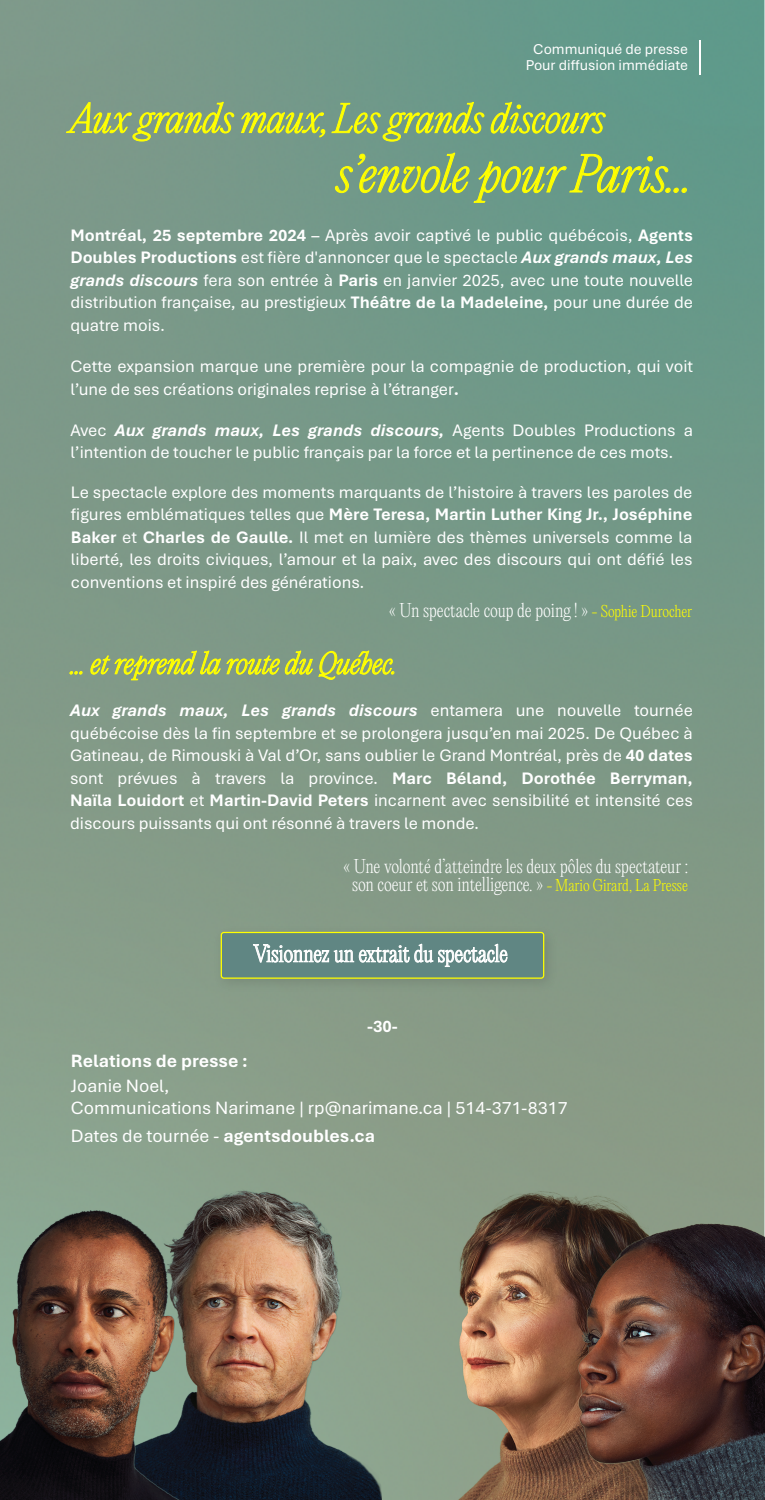
<style>
.page{position:relative;width:765px;height:1500px;background:#fff}
.page>*{position:absolute;margin:0;border:0;box-sizing:border-box;transform-origin:0 0}
.t1{font:italic 200 47px "PP Editorial New";color:#ff0}
.t2{font:italic 200 27.5px "PP Editorial New";color:#ff0}
.t3{font:200 21.5px "PP Editorial New";color:#fff}
.t4{font:18.75px/22.5px "Aptos";color:#fff}
.t5{font:700 18.75px "Aptos";color:#fff}
.t6{font:17.5px/22.5px "Aptos";color:#fff;text-align:justify}
.t7{font:200 17.5px/17.8px "PP Editorial New";letter-spacing:-.005em;color:#fff;text-align:center}
.t8{font:700 17.5px "Aptos";color:#fff}
.t9{font:15px "Aptos";color:#fff}
.s1{font-weight:700}
.s2{font-weight:700;font-style:italic}
.s3{font-size:15px;color:#ff0}
.s4{font-style:italic;font-size:15px;color:#ff0}
.s5{font-weight:400}
</style>
<div class="page">
<img style="left:0;top:0;width:765px;height:1500px">
<svg style="left:66px;top:102px;width:168px;height:39px;background:#9ab068"></svg>
<svg style="left:241px;top:112px;width:84px;height:25px;background:#a9bf54"></svg>
<svg style="left:332px;top:102px;width:152px;height:39px;background:#8fb069"></svg>
<svg style="left:491px;top:102px;width:115px;height:31px;background:#92b660"></svg>
<svg style="left:335px;top:153px;width:352px;height:50px;background:#7ca577"></svg>
<svg style="left:70px;top:671px;width:12px;height:3px"></svg>
<svg style="left:91px;top:651px;width:130px;height:29px;background:#9eb266"></svg>
<svg style="left:227px;top:651px;width:86px;height:31px;background:#9baf68"></svg>
<svg style="left:319px;top:651px;width:75px;height:31px;background:#9eb263"></svg>
<hr style="left:700px;top:40px;width:1px;height:34px;background:#fff">
<img style="left:421px;top:1189px;width:227px;height:311px">
<img style="left:98px;top:1188px;width:284px;height:312px">
<img style="left:0;top:1210px;width:228px;height:290px">
<img style="left:561px;top:1223px;width:204px;height:277px">
<img style="left:207px;top:919px;width:355px;height:79px">
<div style="left:221px;top:932px;width:323px;height:46px;background:#608683;border-radius:3px"></div>
<div style="left:221px;top:932px;width:323px;height:47px;border:1px solid #ff0;border-radius:3px"></div>
<svg style="left:253px;top:944px;width:254px;height:23px"></svg>
<p class="t9" style="left:533px;top:39px;width:156px">Communiqué de presse</p>
<p class="t9" style="left:526px;top:55px;width:164px">Pour diffusion immédiate</p>
<h1 class="t1" style="left:336px;top:142px;width:357px">s’envole pour Paris...</h1>
<p class="t6" style="left:70px;top:223px;width:624px"><span class="s1">Montréal, 25 septembre 2024</span> – Après avoir captivé le public québécois, <span class="s1">Agents Doubles Productions</span> est fière d'annoncer que le spectacle <span class="s2">Aux grands maux, Les grands discours</span> fera son entrée à <span class="s1">Paris</span> en janvier 2025, avec une toute nouvelle distribution française, au prestigieux <span class="s1">Théâtre de la Madeleine,</span> pour une durée de quatre mois.</p>
<p class="t6" style="left:70px;top:354px;width:624px">Cette expansion marque une première pour la compagnie de production, qui voit l’une de ses créations originales reprise à l’étranger<span class="s1">.</span></p>
<p class="t6" style="left:70px;top:418px;width:624px">Avec <span class="s2">Aux grands maux, Les grands discours,</span> Agents Doubles Productions a l’intention de toucher le public français par la force et la pertinence de ces mots.</p>
<p class="t6" style="left:71px;top:480px;width:623px">Le spectacle explore des moments marquants de l’histoire à travers les paroles de figures emblématiques telles que <span class="s1">Mère Teresa, Martin Luther King Jr., Joséphine Baker</span> et <span class="s1">Charles de Gaulle.</span> Il met en lumière des thèmes universels comme la liberté, les droits civiques, l’amour et la paix, avec des discours qui ont défié les conventions et inspiré des générations.</p>
<p class="t7" style="left:389px;top:601px;width:305px">« Un spectacle coup de poing ! » <span class="s3">- Sophie Durocher</span></p>
<h2 class="t2" style="left:71px;top:644px;width:328px">... et reprend la route du Québec.</h2>
<p class="t6" style="left:70px;top:698px;width:624px"><span class="s2">Aux grands maux, Les grands discours</span> entamera une nouvelle tournée québécoise dès la fin septembre et se prolongera jusqu’en mai 2025. De Québec à Gatineau, de Rimouski à Val d’Or, sans oublier le Grand Montréal, près de <span class="s1">40 dates </span>sont prévues à travers la province. <span class="s1">Marc Béland, Dorothée Berryman, Naïla Louidort</span> et <span class="s1">Martin-David Peters</span> incarnent avec sensibilité et intensité ces discours puissants qui ont résonné à travers le monde.</p>
<p class="t7" style="left:343px;top:858px;width:347px">« Une volonté d’atteindre les deux pôles du spectateur : son coeur et son intelligence. » <span class="s4">-</span> <span class="s3">Mario Girard, La Presse</span></p>
<p class="t3" style="left:253px;top:939px;width:256px">Visionnez un extrait du spectacle</p>
<p class="t8" style="left:367px;top:1015px;width:32px">-30-</p>
<p class="t5" style="left:71px;top:1048px;width:178px">Relations de presse :</p>
<p class="t4" style="left:71px;top:1074px;width:498px">Joanie Noel,<br>Communications Narimane | rp@narimane.ca | 514-371-8317</p>
<p class="t5" style="left:71px;top:1123px;width:306px"><span class="s5">Dates de tournée -</span> agentsdoubles.ca</p>
</div>
